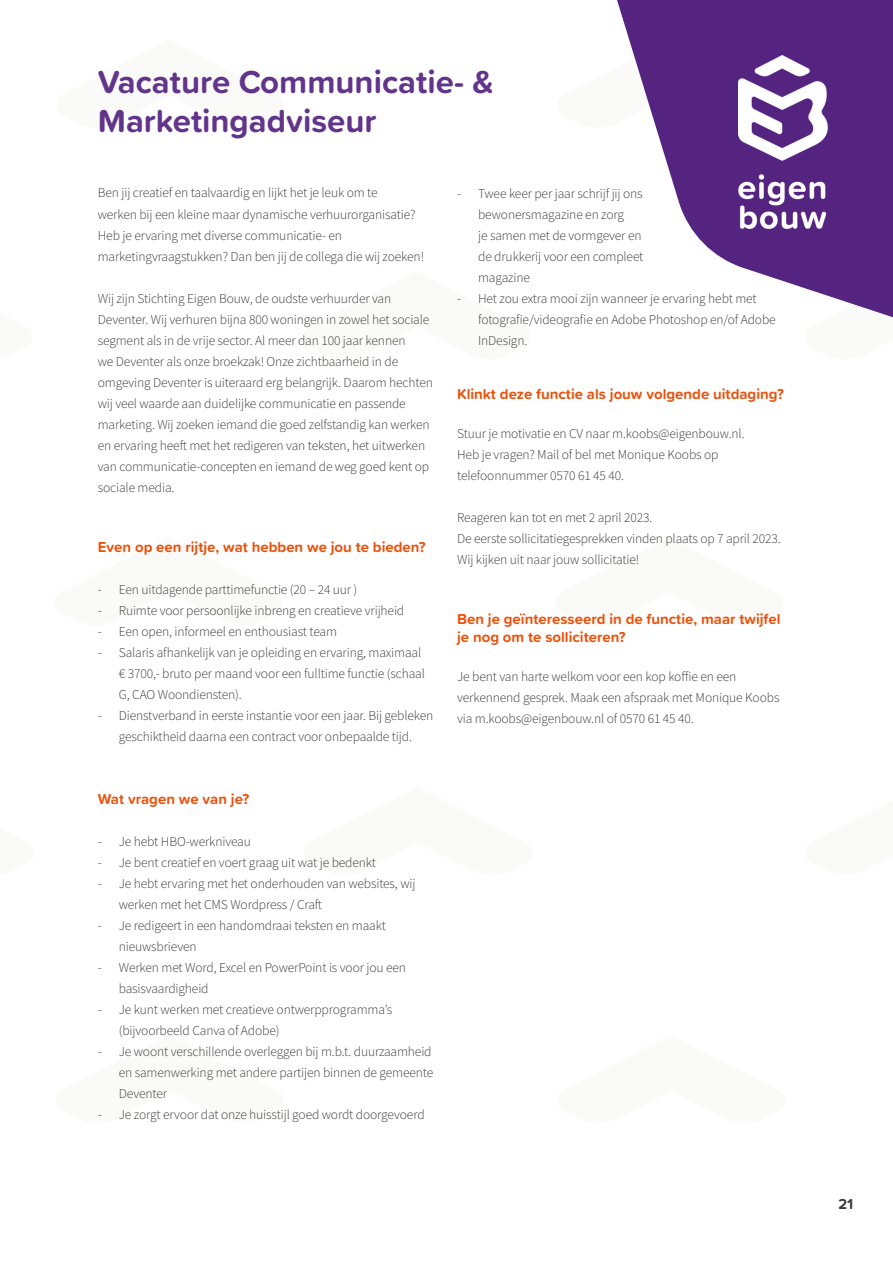
<style>
.page{position:relative;width:893px;height:1263px;background:#fff}
.page>*{position:absolute;margin:0;border:0;box-sizing:border-box;transform-origin:0 0}
.t1{font:700 33px/39.6px "Proxima Soft";color:#63358a}
.t2{font:700 15px/18px "Proxima Soft";color:#e9530e}
.t3{font:700 15px "Proxima Soft";color:#3c3c3b}
.t4{font:300 13.5px/21px "Source Sans Pro";letter-spacing:-.01em;color:#3c3c3b}
</style>
<div class="page">
<svg style="left:617px;top:0;width:276px;height:317px;fill:#552481"></svg>
<img style="left:738px;top:55px;width:89px;height:174px">
<h1 class="t1" style="left:98px;top:61px;width:397px">Vacature Communicatie- &amp;<br>Marketingadviseur</h1>
<p class="t4" style="left:98px;top:182px;width:328px">Ben jij creatief en taalvaardig en lijkt het je leuk om te<br>werken bij een kleine maar dynamische verhuurorganisatie?<br>Heb je ervaring met diverse communicatie- en marketingvraagstukken? Dan ben jij de collega die wij zoeken!</p>
<p class="t4" style="left:98px;top:288px;width:337px">Wij zijn Stichting Eigen Bouw, de oudste verhuurder van Deventer. Wij verhuren bijna 800 woningen in zowel het sociale segment als in de vrije sector. Al meer dan 100 jaar kennen<br>we Deventer als onze broekzak! Onze zichtbaarheid in de omgeving Deventer is uiteraard erg belangrijk. Daarom hechten wij veel waarde aan duidelijke communicatie en passende marketing. Wij zoeken iemand die goed zelfstandig kan werken en ervaring heeft met het redigeren van teksten, het uitwerken van communicatie-concepten en iemand de weg goed kent op sociale media.</p>
<p class="t2" style="left:98px;top:537px;width:330px">Even op een rijtje, wat hebben we jou te bieden?</p>
<p class="t4" style="left:98px;top:578px;width:261px">- Een uitdagende parttimefunctie (20 – 24 uur )</p>
<p class="t4" style="left:98px;top:599px;width:308px">- Ruimte voor persoonlijke inbreng en creatieve vrijheid</p>
<p class="t4" style="left:98px;top:621px;width:241px">- Een open, informeel en enthousiast team</p>
<p class="t4" style="left:119px;top:642px;width:308px;text-indent:-21px">- Salaris afhankelijk van je opleiding en ervaring, maximaal € 3700,- bruto per maand voor een fulltime functie (schaal<br>G, CAO Woondiensten).</p>
<p class="t4" style="left:98px;top:705px;width:337px;text-align:center">- Dienstverband in eerste instantie voor een jaar. Bij gebleken geschiktheid daarna een contract voor onbepaalde tijd.</p>
<p class="t2" style="left:98px;top:789px;width:153px">Wat vragen we van je?</p>
<p class="t4" style="left:98px;top:830px;width:155px">- Je hebt HBO-werkniveau</p>
<p class="t4" style="left:98px;top:851px;width:280px">- Je bent creatief en voert graag uit wat je bedenkt</p>
<p class="t4" style="left:119px;top:873px;width:298px;text-indent:-21px">- Je hebt ervaring met het onderhouden van websites, wij werken met het CMS Wordpress / Craft</p>
<p class="t4" style="left:119px;top:915px;width:269px;text-indent:-21px">- Je redigeert in een handomdraai teksten en maakt nieuwsbrieven</p>
<p class="t4" style="left:119px;top:957px;width:289px;text-indent:-21px">- Werken met Word, Excel en PowerPoint is voor jou een basisvaardigheid</p>
<p class="t4" style="left:119px;top:999px;width:275px;text-indent:-21px">- Je kunt werken met creatieve ontwerpprogramma’s (bijvoorbeeld Canva of Adobe)</p>
<p class="t4" style="left:119px;top:1041px;width:316px;text-indent:-21px">- Je woont verschillende overleggen bij m.b.t. duurzaamheid en samenwerking met andere partijen binnen de gemeente<br>Deventer</p>
<p class="t4" style="left:98px;top:1104px;width:328px">- Je zorgt ervoor dat onze huisstijl goed wordt doorgevoerd</p>
<p class="t4" style="left:478px;top:183px;width:167px;text-indent:-21px">- Twee keer per jaar schrijf jij ons bewonersmagazine en zorg<br>je samen met de vormgever en de drukkerij voor een compleet magazine</p>
<p class="t4" style="left:478px;top:288px;width:299px;text-indent:-21px">- Het zou extra mooi zijn wanneer je ervaring hebt met fotografie/videografie en Adobe Photoshop en/of Adobe<br>InDesign.</p>
<p class="t2" style="left:457px;top:384px;width:328px">Klinkt deze functie als jouw volgende uitdaging?</p>
<p class="t4" style="left:457px;top:422px;width:289px">Stuur je motivatie en CV naar m.koobs@eigenbouw.nl.<br>Heb je vragen? Mail of bel met Monique Koobs op telefoonnummer 0570 61 45 40.</p>
<p class="t4" style="left:457px;top:506px;width:325px">Reageren kan tot en met 2 april 2023.<br>De eerste sollicitatiegesprekken vinden plaats op 7 april 2023.<br>Wij kijken uit naar jouw sollicitatie!</p>
<p class="t2" style="left:457px;top:609px;width:325px">Ben je geïnteresseerd in de functie, maar twijfel je nog om te solliciteren?</p>
<p class="t4" style="left:457px;top:665px;width:324px">Je bent van harte welkom voor een kop koffie en een verkennend gesprek. Maak een afspraak met Monique Koobs via m.koobs@eigenbouw.nl of 0570 61 45 40.</p>
<p class="t3" style="left:838px;top:1192px;width:16px">21</p>
</div>
